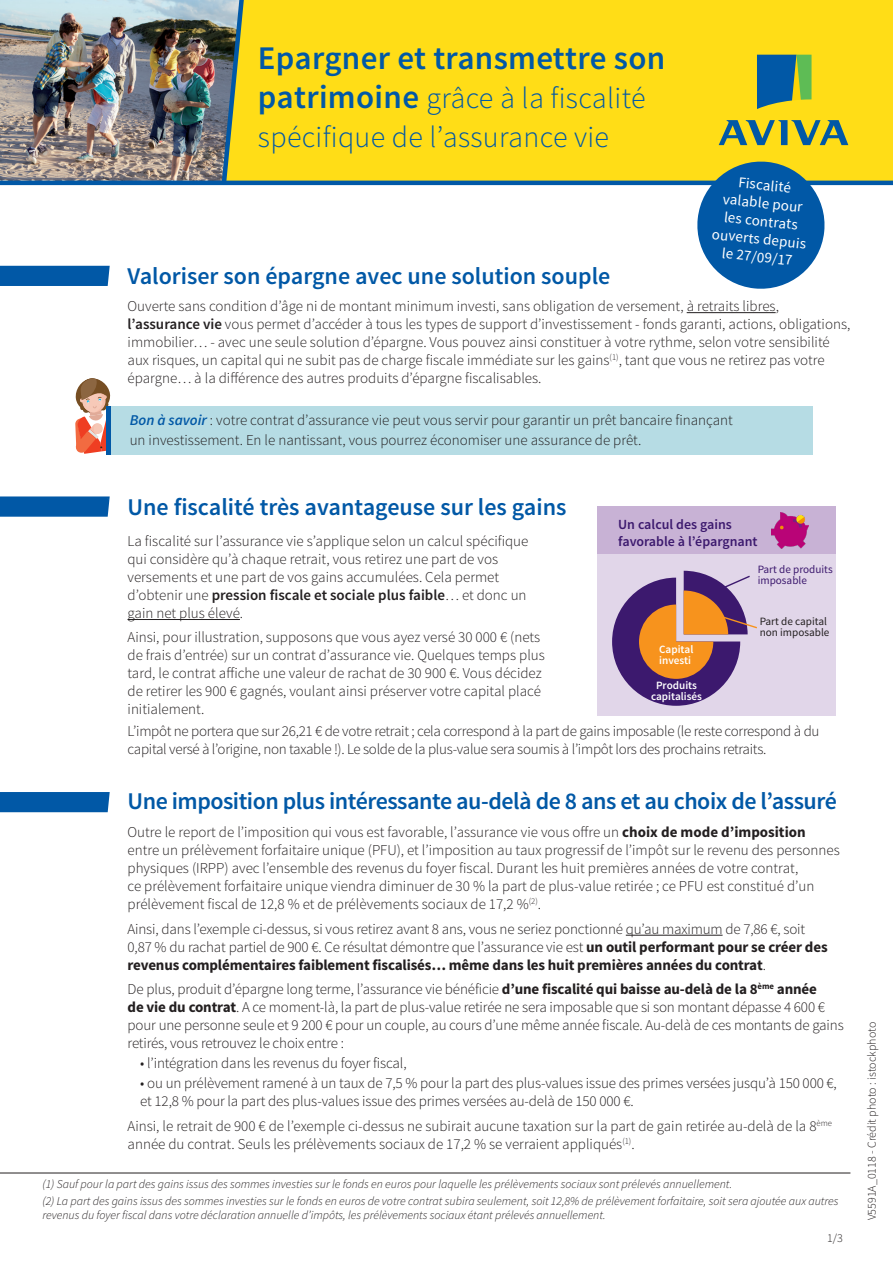
<style>
.page{position:relative;width:893px;height:1263px;background:#fff}
.page>*{position:absolute;margin:0;border:0;box-sizing:border-box;transform-origin:0 0}
.t1{font:600 33px "Source Sans Pro";letter-spacing:.01em;color:#0158a6}
.t2{font:300 30px/39px "Source Sans Pro";letter-spacing:.01em;color:#0158a6}
.t3{font:600 24px "Source Sans Pro";letter-spacing:-.01em;color:#0158a6}
.t4{font:300 15px/18px "Source Sans Pro";color:#231f20}
.t5{font:300 15px/18px "Source Sans Pro";letter-spacing:-.02em;color:#231f20}
.t6{font:15px/18px "Source Sans Pro";color:#fff;text-align:center}
.t7{font:600 13.95px "Source Sans Pro";color:#3c196e}
.t8{font:italic 300 12px/14.4px "Source Sans Pro";color:#231f20}
.t9{font:300 12px "Source Sans Pro";color:#231f20}
.t10{font:600 11.1px "Source Sans Pro";color:#fff}
.t11{font:11.1px/11.1px "Source Sans Pro";color:#231f20}
.t12{font:11.1px "Source Sans Pro";color:#3c196e}
.s1{font-weight:600;font-size:33px}
.s2{font-weight:600}
.s3{font-weight:600;font-style:italic;color:#0158a6}
.s4{font-weight:700}
</style>
<div class="page">
<div style="left:0;top:0;width:893px;height:184px;background:#ffdd17"></div>
<svg style="left:719px;top:120px;width:129px;height:25px"></svg>
<svg style="left:757px;top:55px;width:54px;height:54px;background:#42837a"></svg>
<img style="left:0;top:0;width:219px;height:181px">
<svg style="left:219px;top:0;width:32px;height:186px"></svg>
<hr style="left:0;top:181px;width:893px;height:4px;background:#0158a6">
<hr style="left:626px;top:935px;width:97px;height:1px;background:#231f20">
<div style="left:0;top:792px;width:110px;height:20px;background:#0158a6"></div>
<hr style="left:687px;top:312px;width:89px;height:1px;background:#231f20">
<div style="left:0;top:266px;width:110px;height:20px;background:#0158a6"></div>
<svg style="left:75px;top:378px;width:36px;height:76px"></svg>
<div style="left:106px;top:406px;width:707px;height:49px;background:#b6dce4"></div>
<div style="left:106px;top:406px;width:5px;height:49px;background:#0158a6"></div>
<hr style="left:0;top:1172px;width:850px;height:1px;background:#231f20">
<hr style="left:128px;top:619px;width:112px;height:1px;background:#231f20">
<svg style="left:0;top:496px;width:110px;height:21px;background:#0d60aa"></svg>
<div style="left:597px;top:506px;width:239px;height:51px;background:#c8b2d5"></div>
<div style="left:597px;top:554px;width:239px;height:162px;background:#e1d6e9"></div>
<div style="left:612px;top:578px;width:128px;height:128px;background:#3c196e;border-radius:64px"></div>
<svg style="left:639px;top:604px;width:74px;height:75px;background:#f09837"></svg>
<svg style="left:684px;top:571px;width:73px;height:63px"></svg>
<img style="left:771px;top:512px;width:38px;height:36px">
<svg style="left:694px;top:161px;width:134px;height:128px"></svg>
<p class="t1" style="left:258px;top:38px;width:409px">Epargner et transmettre son</p>
<p class="t2" style="left:258px;top:79px;width:389px"><span class="s1">patrimoine</span> grâce à la fiscalité spécifique de l’assurance vie</p>
<p class="t3" style="left:128px;top:261px;width:484px">Valoriser son épargne avec une solution souple</p>
<p class="t6" style="left:719px;top:171px;width:96px;rotate:6deg">Fiscalité valable pour les contrats ouverts depuis le 27/09/17</p>
<p class="t4" style="left:128px;top:297px;width:724px">Ouverte sans condition d’âge ni de montant minimum investi, sans obligation de versement, à retraits libres, <span class="s2">l’assurance vie</span> vous permet d’accéder à tous les types de support d’investissement - fonds garanti, actions, obligations, immobilier… - avec une seule solution d’épargne. Vous pouvez ainsi constituer à votre rythme, selon votre sensibilité aux risques, un capital qui ne subit pas de charge fiscale immédiate sur les gains<sup>(1)</sup>, tant que vous ne retirez pas votre épargne… à la différence des autres produits d’épargne fiscalisables.</p>
<p class="t4" style="left:130px;top:410px;width:605px;line-height:20.2px"><span class="s3">Bon à savoir</span> : votre contrat d’assurance vie peut vous servir pour garantir un prêt bancaire finançant un investissement. En le nantissant, vous pourrez économiser une assurance de prêt.</p>
<p class="t3" style="left:128px;top:491px;width:440px">Une fiscalité très avantageuse sur les gains</p>
<p class="t4" style="left:128px;top:532px;width:402px">La fiscalité sur l’assurance vie s’applique selon un calcul spécifique qui considère qu’à chaque retrait, vous retirez une part de vos versements et une part de vos gains accumulées. Cela permet d’obtenir une <span class="s2">pression fiscale et sociale plus faible</span>… et donc un gain net plus élevé.</p>
<p class="t4" style="left:128px;top:628px;width:419px">Ainsi, pour illustration, supposons que vous ayez versé 30 000 € (nets de frais d’entrée) sur un contrat d’assurance vie. Quelques temps plus tard, le contrat affiche une valeur de rachat de 30 900 €. Vous décidez de retirer les 900 € gagnés, voulant ainsi préserver votre capital placé initialement.</p>
<p class="t5" style="left:128px;top:722px;width:693px">L’impôt ne portera que sur 26,21 € de votre retrait ; cela correspond à la part de gains imposable (le reste correspond à du capital versé à l’origine, non taxable !). Le solde de la plus-value sera soumis à l’impôt lors des prochains retraits.</p>
<p class="t7" style="left:618px;top:516px;width:115px">Un calcul des gains</p>
<p class="t7" style="left:618px;top:532px;width:141px">favorable à l’épargnant</p>
<p class="t12" style="left:758px;top:562px;width:76px">Part de produits</p>
<p class="t12" style="left:758px;top:574px;width:51px">imposable</p>
<p class="t11" style="left:760px;top:616px;width:71px">Part de capital non imposable</p>
<p class="t10" style="left:659px;top:642px;width:36px">Capital</p>
<p class="t10" style="left:659px;top:654px;width:34px">investi</p>
<p class="t10" style="left:656px;top:678px;width:43px">Produits</p>
<p class="t10" style="left:651px;top:689px;width:53px">capitalisés</p>
<p class="t3" style="left:128px;top:786px;width:711px">Une imposition plus intéressante au-delà de 8 ans et au choix de l’assuré</p>
<p class="t4" style="left:128px;top:823px;width:714px">Outre le report de l’imposition qui vous est favorable, l’assurance vie vous offre un <span class="s4">choix de mode d’imposition </span>entre un prélèvement forfaitaire unique (PFU), et l’imposition au taux progressif de l’impôt sur le revenu des personnes physiques (IRPP) avec l’ensemble des revenus du foyer fiscal. Durant les huit premières années de votre contrat,<br>ce prélèvement forfaitaire unique viendra diminuer de 30 % la part de plus-value retirée ; ce PFU est constitué d’un prélèvement fiscal de 12,8 % et de prélèvements sociaux de 17,2 %<sup>(2)</sup>.</p>
<p class="t4" style="left:128px;top:920px;width:702px">Ainsi, dans l’exemple ci-dessus, si vous retirez avant 8 ans, vous ne seriez ponctionné qu’au maximum de 7,86 €, soit<br>0,87 % du rachat partiel de 900 €. Ce résultat démontre que l’assurance vie est <span class="s4">un outil performant pour se créer des revenus complémentaires faiblement fiscalisés… même dans les huit premières années du contrat</span>.</p>
<p class="t4" style="left:128px;top:980px;width:718px">De plus, produit d’épargne long terme, l’assurance vie bénéficie <span class="s4">d’une fiscalité qui baisse au-delà de la 8</span><sup>ème</sup> <span class="s4">année<br>de vie du contrat</span>. A ce moment-là, la part de plus-value retirée ne sera imposable que si son montant dépasse 4 600 € pour une personne seule et 9 200 € pour un couple, au cours d’une même année fiscale. Au-delà de ces montants de gains retirés, vous retrouvez le choix entre :</p>
<p class="t4" style="left:140px;top:1054px;width:268px">• l’intégration dans les revenus du foyer fiscal,</p>
<p class="t4" style="left:140px;top:1074px;width:698px">• ou un prélèvement ramené à un taux de 7,5 % pour la part des plus-values issue des primes versées jusqu’à 150 000 €, et 12,8 % pour la part des plus-values issue des primes versées au-delà de 150 000 €.</p>
<p class="t4" style="left:128px;top:1117px;width:706px">Ainsi, le retrait de 900 € de l’exemple ci-dessus ne subirait aucune taxation sur la part de gain retirée au-delà de la 8<sup>ème </sup>année du contrat. Seuls les prélèvements sociaux de 17,2 % se verraient appliqués<sup>(1)</sup>.</p>
<p class="t8" style="left:43px;top:1177px;width:691px">(1) Sauf pour la part des gains issus des sommes investies sur le fonds en euros pour laquelle les prélèvements sociaux sont prélevés annuellement.</p>
<p class="t8" style="left:43px;top:1193px;width:797px">(2) La part des gains issus des sommes investies sur le fonds en euros de votre contrat subira seulement, soit 12,8% de prélèvement forfaitaire, soit sera ajoutée aux autres revenus du foyer fiscal dans votre déclaration annuelle d’impôts, les prélèvements sociaux étant prélevés annuellement.</p>
<p class="t9" style="left:827px;top:1230px;width:17px">1/3</p>
<p class="t9" style="left:864px;top:1220px;width:200px;rotate:-90deg">V5591A_0118 - Crédit photo : istockphoto</p>
</div>
